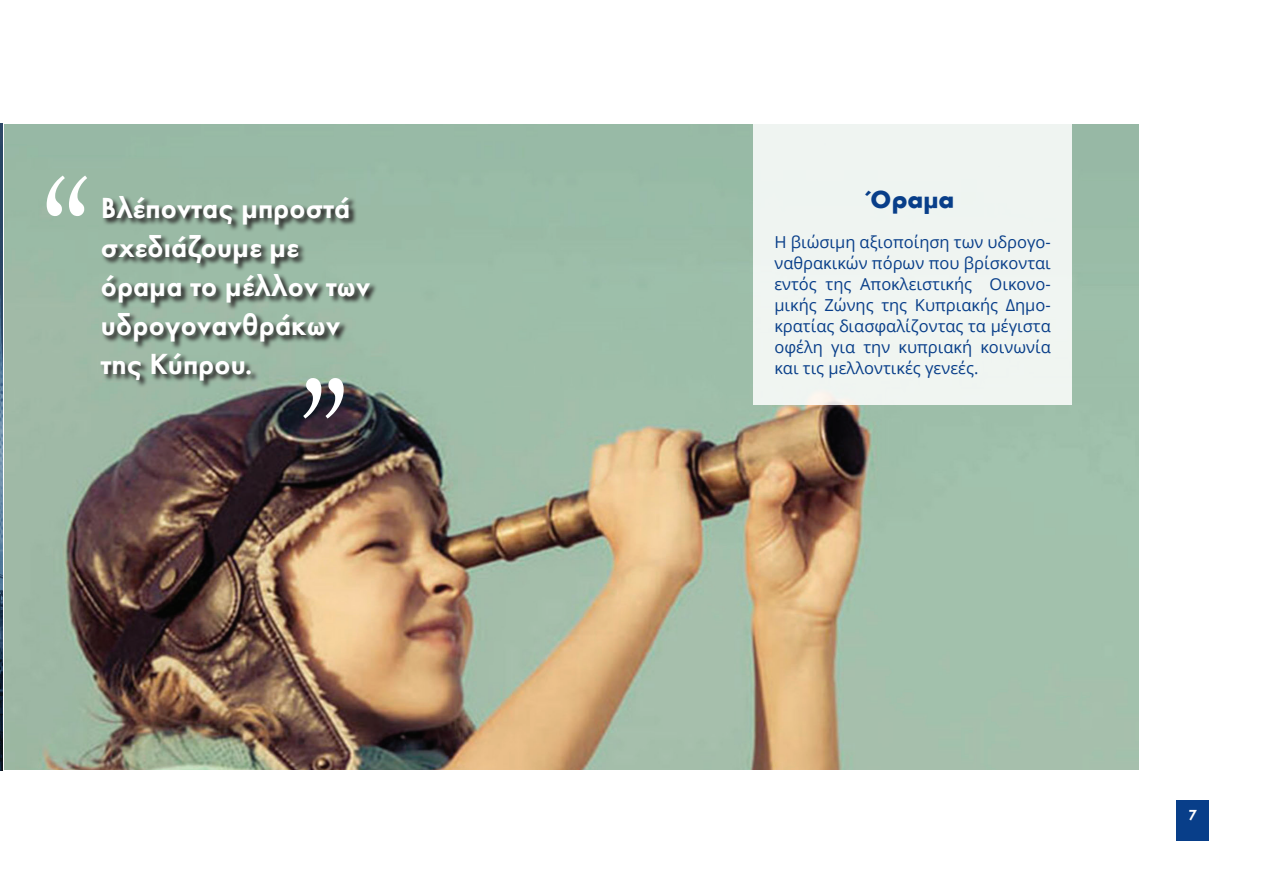
<style>
.page{position:relative;width:1263px;height:893px;background:#fff}
.page>*{position:absolute;margin:0;border:0;box-sizing:border-box;transform-origin:0 0}
.t1{font:600 30px/39px "Futura Greek";color:#fff}
.t2{font:700 25.5px "Futura Greek";color:#083e89}
.t3{font:16.5px/21px "Open Sans";color:#083e89;text-align:justify}
.t4{font:600 15px "Futura Greek";color:#fff}
</style>
<div class="page">
<div style="left:1177px;top:800px;width:32px;height:41px;background:#083e89"></div>
<img style="left:4px;top:124px;width:1134px;height:646px">
<hr style="left:0;top:124px;width:3px;height:647px;background:#a8a9ad">
<svg style="left:100px;top:196px;width:278px;height:193px;background:#87a08f"></svg>
<svg style="left:47px;top:176px;width:40px;height:40px"></svg>
<svg style="left:303px;top:378px;width:41px;height:41px"></svg>
<div style="left:753px;top:94px;width:319px;height:311px;background:linear-gradient(to bottom,#f4f7f6,#eef3ef)"></div>
<h1 class="t1" style="left:101px;top:188px;width:271px">Βλέποντας µπροστά σχεδιάζουµε µε όραµα το µέλλον των υδρογονανθράκων της Κύπρου.</h1>
<h2 class="t2" style="left:870px;top:184px;width:85px">Όραμα</h2>
<p class="t3" style="left:774px;top:231px;width:278px">Η βιώσιμη αξιοποίηση των υδρογο&shy;ναθρακικών πόρων που βρίσκονται εντός της Αποκλειστικής Οικονο&shy;μικής Ζώνης της Κυπριακής Δημο&shy;κρατίας διασφαλίζοντας τα μέγιστα οφέλη για την κυπριακή κοινωνία και τις μελλοντικές γενεές.</p>
<p class="t4" style="left:1189px;top:806px;width:10px">7</p>
</div>
